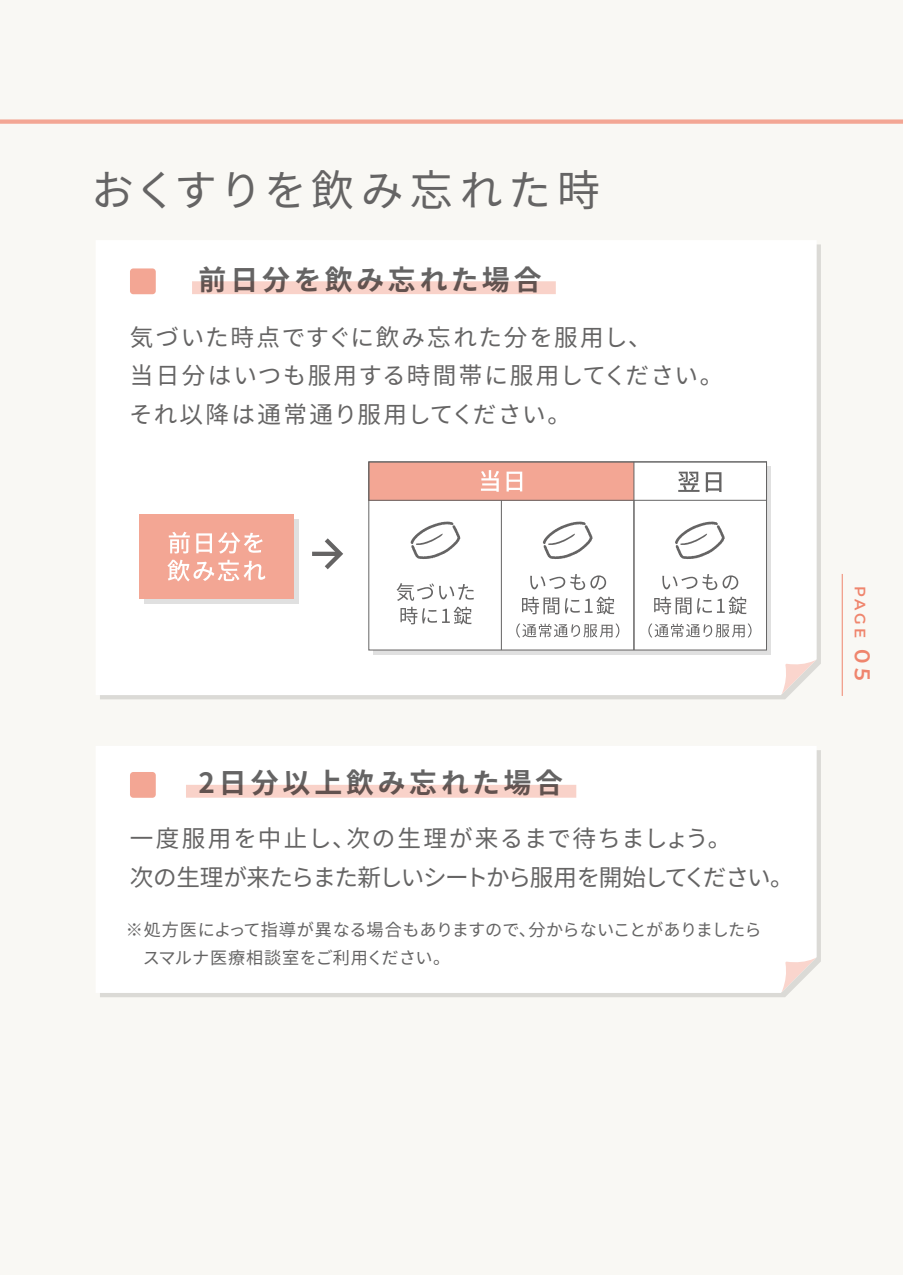
<style>
.page{position:relative;width:903px;height:1275px;background:#f9f8f4}
.page>*{position:absolute;margin:0;border:0;box-sizing:border-box;transform-origin:0 0}
.t1{font:42.88px "Noto Sans CJ Kjp";letter-spacing:.11em;color:#656464}
.t2{font:700 27.82px "Noto Sans CJ Kjp";letter-spacing:.14em;color:#656464}
.t3{font:23.62px/38.7px "Noto Sans CJ Kjp";letter-spacing:.075em;color:#656464}
.t4{font:23.62px/38.7px "Noto Sans CJ Kjp";letter-spacing:-.02em;color:#656464}
.t5{font:600 21.53px "Montserrat";color:#ef856d}
.t6{font:17.15px/27.8px "Noto Sans CJ Kjp";letter-spacing:-.005em;color:#656464}
.t7{font:600 15.05px "Montserrat";color:#ef856d}
</style>
<div class="page">
<div style="left:0;top:119px;width:903px;height:5px;background:#f3a694"></div>
<div style="left:96px;top:241px;width:720px;height:454px;background:#fff"></div>
<div style="left:100px;top:750px;width:721px;height:247px;background:#dbdad6"></div>
<div style="left:96px;top:746px;width:721px;height:247px;background:#fff"></div>
<div style="left:144px;top:519px;width:154px;height:84px;background:#e0e0e0"></div>
<div style="left:139px;top:514px;width:155px;height:85px;background:#f3a694"></div>
<svg style="left:169px;top:532px;width:21px;height:21px"></svg>
<svg style="left:196px;top:533px;width:16px;height:20px"></svg>
<svg style="left:218px;top:532px;width:45px;height:22px"></svg>
<svg style="left:167px;top:560px;width:98px;height:21px"></svg>
<svg style="left:320px;top:534px;width:26px;height:40px"></svg>
<hr style="left:312px;top:552px;width:27px;height:4px;background:#656464">
<svg style="left:781px;top:957px;width:36px;height:36px"></svg>
<svg style="left:781px;top:659px;width:36px;height:36px"></svg>
<div style="left:130px;top:268px;width:26px;height:26px;background:#f3a694;border-radius:3px"></div>
<div style="left:130px;top:772px;width:26px;height:26px;background:#f3a694;border-radius:3px"></div>
<div style="left:192px;top:281px;width:364px;height:13px;background:#f9d2c9"></div>
<div style="left:186px;top:785px;width:390px;height:13px;background:#f9d2c9"></div>
<svg style="left:373px;top:466px;width:398px;height:188px;background:#cecdcd"></svg>
<div style="left:369px;top:462px;width:397px;height:188px;background:#fff"></div>
<div style="left:369px;top:462px;width:265px;height:38px;background:#f3a694"></div>
<div style="left:368px;top:461px;width:399px;height:40px;border:1px solid #656464"></div>
<hr style="left:633px;top:462px;width:1px;height:188px;background:#656464">
<hr style="left:501px;top:500px;width:1px;height:150px;background:#656464">
<svg style="left:481px;top:470px;width:18px;height:22px"></svg>
<svg style="left:506px;top:472px;width:16px;height:19px"></svg>
<svg style="left:678px;top:472px;width:21px;height:20px"></svg>
<svg style="left:706px;top:472px;width:15px;height:20px"></svg>
<svg style="left:396px;top:583px;width:78px;height:18px"></svg>
<svg style="left:400px;top:607px;width:72px;height:17px"></svg>
<svg style="left:530px;top:574px;width:76px;height:16px"></svg>
<svg style="left:522px;top:597px;width:37px;height:17px"></svg>
<svg style="left:565px;top:597px;width:49px;height:17px"></svg>
<svg style="left:516px;top:623px;width:103px;height:15px"></svg>
<svg style="left:662px;top:574px;width:76px;height:16px"></svg>
<svg style="left:654px;top:597px;width:37px;height:17px"></svg>
<svg style="left:697px;top:597px;width:49px;height:17px"></svg>
<svg style="left:648px;top:623px;width:103px;height:15px"></svg>
<svg style="left:543px;top:521px;width:49px;height:38px"></svg>
<svg style="left:675px;top:521px;width:50px;height:38px"></svg>
<svg style="left:411px;top:521px;width:49px;height:38px"></svg>
<hr style="left:842px;top:574px;width:1px;height:122px;background:#ef856d">
<h1 class="t1" style="left:91px;top:166px;width:510px">おくすりを飲み忘れた時</h1>
<p class="t2" style="left:199px;top:264px;width:344px">前日分を飲み忘れた場合</p>
<p class="t3" style="left:129px;top:318px;width:596px">気づいた時点ですぐに飲み忘れた分を服用し、<br>当日分はいつも服用する時間帯に服用してください。それ以降は通常通り服用してください。</p>
<p class="t2" style="left:199px;top:768px;width:366px">2日分以上飲み忘れた場合</p>
<p class="t4" style="left:130px;top:820px;width:665px">一度服用を中止し、次の生理が来るまで待ちましょう。<br>次の生理が来たらまた新しいシートから服用を開始してください。</p>
<p class="t6" style="left:126px;top:916px;width:637px">※処方医によって指導が異なる場合もありますので、分からないことがありましたら　スマルナ医療相談室をご利用ください。</p>
<p class="t7" style="left:871px;top:586px;width:54px;rotate:90deg">PAGE</p>
<p class="t5" style="left:878px;top:649px;width:33px;rotate:90deg">05</p>
</div>
